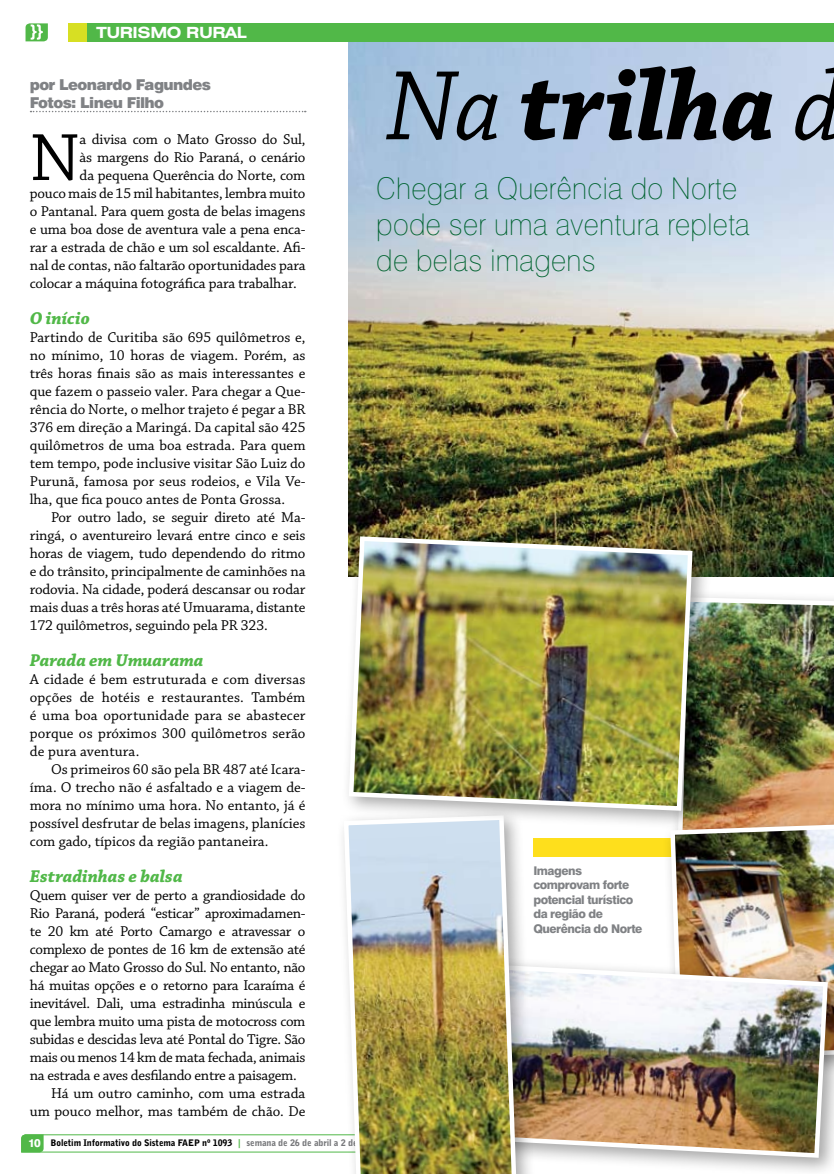
<style>
.page{position:relative;width:834px;height:1174px;background:#fff}
.page>*{position:absolute;margin:0;border:0;box-sizing:border-box;transform-origin:0 0}
.t1{font:italic 700 104.25px "Chaparral Pro";letter-spacing:.005em;color:#000;scale:.96 1}
.t2{font:70.35px "Chaparral Pro";color:#000}
.t3{font:100 30px/36px "Swiss 721 BT";letter-spacing:.01em;color:#006330;scale:.96 1}
.t4{font:italic 700 18px "Chaparral Pro";color:#51b848}
.t5{font:700 expanded 15.45px "Swiss 721 BT";letter-spacing:-.03em;color:#fff}
.t6{font:15px/18px "Chaparral Pro";letter-spacing:-.01em;color:#000;text-align:justify}
.t7{font:900 15px/18px "Swiss 721 BT";letter-spacing:-.04em;color:#808285}
.t8{font:800 12px/14.4px "Swiss 721 BT";letter-spacing:-.04em;color:#808285}
.t9{font:900 9px "Bell Gothic BT";letter-spacing:-.01em;color:#000}
.s1{font-weight:400}
.s2{font-family:"Swiss 721 BT";font-weight:800;font-size:11.25px;color:#fff}
.s3{font-family:"Bell Centennial BT Bold Listing";font-weight:400;color:#51b848}
.s4{color:#77787b}
</style>
<div class="page">
<svg style="left:21px;top:1134px;width:314px;height:18px"></svg>
<div style="left:533px;top:838px;width:248px;height:18px;background:#fedf1c"></div>
<img style="left:348px;top:41px;width:485px;height:535px">
<div style="left:68px;top:23px;width:765px;height:18px;background:#51b848"></div>
<div style="left:68px;top:23px;width:18px;height:18px;background:#d7df23"></div>
<svg style="left:26px;top:23px;width:22px;height:18px"></svg>
<svg style="left:31px;top:111px;width:275px;height:1px"></svg>
<img style="left:720px;top:599px;width:113px;height:215px">
<img style="left:667px;top:814px;width:166px;height:140px">
<div style="left:453px;top:954px;width:380px;height:220px;background:#000;opacity:.35"></div>
<img style="left:544px;top:961px;width:286px;height:199px">
<div style="left:335px;top:806px;width:209px;height:368px;background:#000;opacity:.35"></div>
<img style="left:341px;top:838px;width:178px;height:336px">
<div style="left:340px;top:527px;width:380px;height:311px;background:#000;opacity:.35"></div>
<img style="left:346px;top:534px;width:348px;height:279px">
<p class="t5" style="left:97px;top:23px;width:152px">TURISMO RURAL</p>
<p class="t7" style="left:30px;top:76px;width:183px">por Leonardo Fagundes<br>Fotos: Lineu Filho</p>
<h2 class="t2" style="left:30px;top:119px;width:52px">N</h2>
<p class="t6" style="left:79px;top:131px;width:227px">a divisa com o Mato Grosso do Sul,</p>
<p class="t6" style="left:79px;top:149px;width:227px">às margens do Rio Paraná, o cenário</p>
<p class="t6" style="left:79px;top:167px;width:227px">da pequena Querência do Norte, com</p>
<p class="t6" style="left:30px;top:185px;width:277px">pouco mais de 15 mil habitantes, lembra muito</p>
<p class="t6" style="left:30px;top:203px;width:277px">o Pantanal. Para quem gosta de belas imagens</p>
<p class="t6" style="left:30px;top:221px;width:277px">e uma boa dose de aventura vale a pena enca-</p>
<p class="t6" style="left:30px;top:239px;width:277px">rar a estrada de chão e um sol escaldante. Afi-</p>
<p class="t6" style="left:30px;top:257px;width:277px">nal de contas, não faltarão oportunidades para</p>
<p class="t6" style="left:30px;top:275px;width:268px">colocar a máquina fotográfica para trabalhar.</p>
<p class="t4" style="left:30px;top:308px;width:62px">O início</p>
<p class="t6" style="left:30px;top:329px;width:277px">Partindo de Curitiba são 695 quilômetros e, no mínimo, 10 horas de viagem. Porém, as três horas finais são as mais interessantes e que fazem o passeio valer. Para chegar a Que&shy;rência do Norte, o melhor trajeto é pegar a BR 376 em direção a Maringá. Da capital são 425 quilômetros de uma boa estrada. Para quem tem tempo, pode inclusive visitar São Luiz do Purunã, famosa por seus rodeios, e Vila Ve&shy;lha, que fica pouco antes de Ponta Grossa.</p>
<p class="t6" style="left:30px;top:509px;width:277px;text-indent:21px">Por outro lado, se seguir direto até Ma&shy;ringá, o aventureiro levará entre cinco e seis horas de viagem, tudo dependendo do ritmo e do trânsito, principalmente de caminhões na rodovia. Na cidade, poderá descansar ou rodar mais duas a três horas até Umuarama, distante 172 quilômetros, seguindo pela PR 323.</p>
<p class="t4" style="left:30px;top:650px;width:175px">Parada em Umuarama</p>
<p class="t6" style="left:30px;top:671px;width:277px">A cidade é bem estruturada e com diversas opções de hotéis e restaurantes. Também é uma boa oportunidade para se abastecer porque os próximos 300 quilômetros serão de pura aventura.</p>
<p class="t6" style="left:30px;top:761px;width:277px;text-indent:21px">Os primeiros 60 são pela BR 487 até Icara&shy;íma. O trecho não é asfaltado e a viagem de&shy;mora no mínimo uma hora. No entanto, já é possível desfrutar de belas imagens, planícies com gado, típicos da região pantaneira.</p>
<p class="t4" style="left:30px;top:866px;width:154px">Estradinhas e balsa</p>
<p class="t6" style="left:30px;top:887px;width:277px">Quem quiser ver de perto a grandiosidade do</p>
<p class="t6" style="left:30px;top:905px;width:277px">Rio Paraná, poderá “esticar” aproximadamen-</p>
<p class="t6" style="left:30px;top:923px;width:277px">te 20 km até Porto Camargo e atravessar o</p>
<p class="t6" style="left:30px;top:941px;width:277px">complexo de pontes de 16 km de extensão até</p>
<p class="t6" style="left:30px;top:959px;width:277px">chegar ao Mato Grosso do Sul. No entanto, não</p>
<p class="t6" style="left:30px;top:977px;width:277px">há muitas opções e o retorno para Icaraíma é</p>
<p class="t6" style="left:30px;top:995px;width:277px">inevitável. Dali, uma estradinha minúscula e</p>
<p class="t6" style="left:30px;top:1013px;width:277px">que lembra muito uma pista de motocross com</p>
<p class="t6" style="left:30px;top:1031px;width:277px">subidas e descidas leva até Pontal do Tigre. São</p>
<p class="t6" style="left:30px;top:1049px;width:277px">mais ou menos 14 km de mata fechada, animais</p>
<p class="t6" style="left:30px;top:1067px;width:268px">na estrada e aves desfilando entre a paisagem.</p>
<p class="t6" style="left:51px;top:1085px;width:256px">Há um outro caminho, com uma estrada</p>
<p class="t6" style="left:30px;top:1103px;width:277px">um pouco melhor, mas também de chão. De</p>
<h1 class="t1" style="left:386px;top:45px;width:475px"><span class="s1">Na</span> trilha <span class="s1">d</span></h1>
<h3 class="t3" style="left:376px;top:170px;width:390px">Chegar a Querência do Norte pode ser uma aventura repleta de belas imagens</h3>
<p class="t8" style="left:533px;top:863px;width:110px">Imagens comprovam forte potencial turístico da região de<br>Querência do Norte</p>
<p class="t9" style="left:28px;top:1137px;width:386px"><span class="s2">10</span> Boletim Informativo do Sistema FAEP nº 1093 <span class="s3">|</span> <span class="s4">semana de 26 de abril a 2 de maio de 2010</span></p>
</div>
